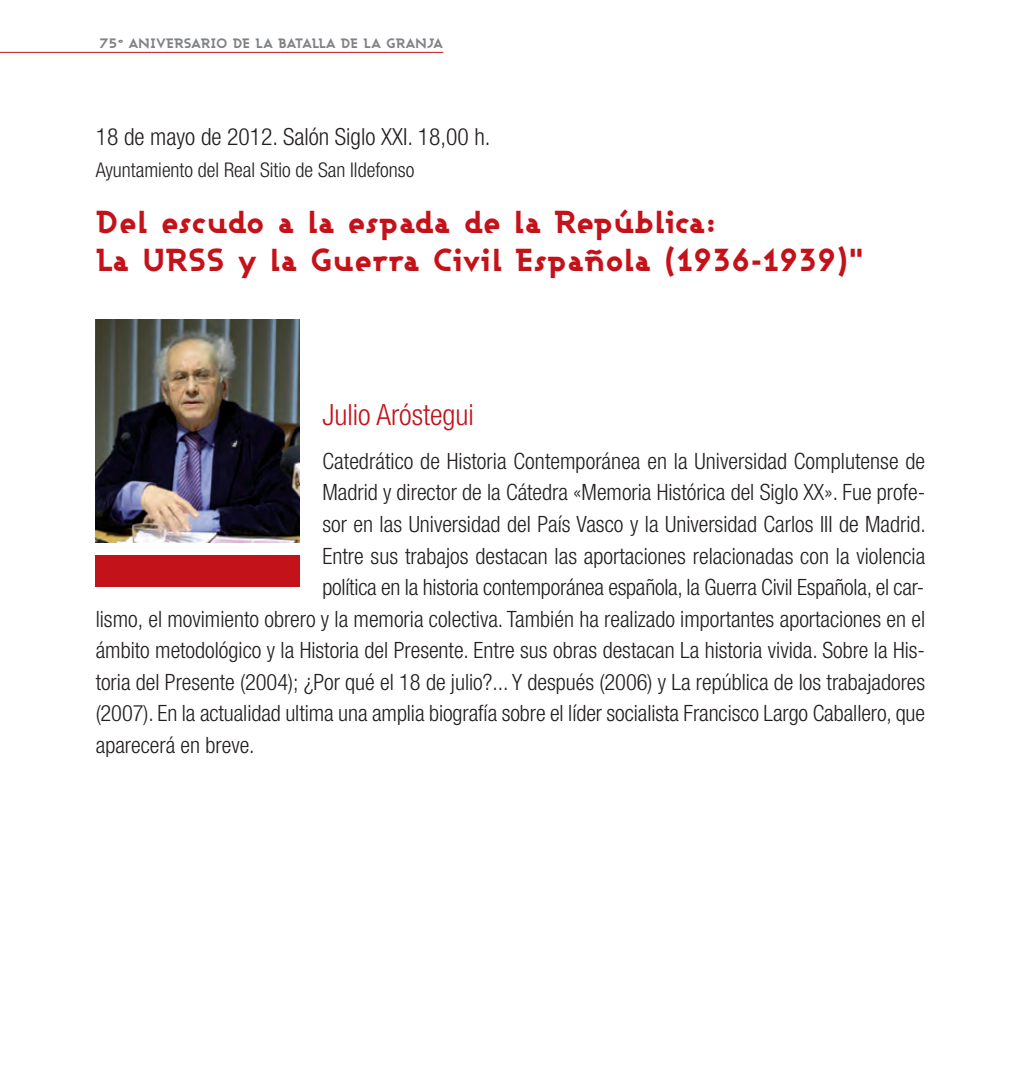
<style>
.page{position:relative;width:1021px;height:1085px;background:#fff}
.page>*{position:absolute;margin:0;border:0;box-sizing:border-box;transform-origin:0 0}
.t1{font:800 31.5px/37.8px "Ashby";color:#c4121a}
.t2{font:300 condensed 29.25px "Helvetica Neue LT Std";color:#c4121a}
.t3{font:300 condensed 23.62px "Helvetica Neue";color:#231f20}
.t4{font:300 condensed 22.5px "Helvetica Neue";color:#231f20}
.t5{font:300 condensed 20.25px "Helvetica Neue";color:#231f20}
.t6{font:800 13.5px "Ashby";letter-spacing:-.01em;color:#808285}
.s1{font-size:10.12px}
</style>
<div class="page">
<hr style="left:0;top:52px;width:443px;height:1px;background:#c4121a">
<img style="left:96px;top:319px;width:204px;height:223px">
<div style="left:96px;top:555px;width:204px;height:32px;background:#c4121a"></div>
<p class="t6" style="left:100px;top:34px;width:345px">75<span class="s1">º</span> ANIVERSARIO DE LA BATALLA DE LA GRANJA</p>
<p class="t3" style="left:96px;top:128px;width:396px">18 de mayo de 2012. Salón Siglo XXI. 18,00 h.</p>
<p class="t5" style="left:96px;top:162px;width:320px">Ayuntamiento del Real Sitio de San Ildefonso</p>
<h1 class="t1" style="left:96px;top:202px;width:769px">Del escudo a la espada de la República:<br>La URSS y la Guerra Civil Española (1936-1939)"</h1>
<h2 class="t2" style="left:322px;top:403px;width:153px">Julio Aróstegui</h2>
<p class="t4" style="left:322px;top:453px;width:604px">Catedrático de Historia Contemporánea en la Universidad Complutense de</p>
<p class="t4" style="left:322px;top:484px;width:604px">Madrid y director de la Cátedra «Memoria Histórica del Siglo XX». Fue profe-</p>
<p class="t4" style="left:322px;top:516px;width:605px">sor en las Universidad del País Vasco y la Universidad Carlos III de Madrid.</p>
<p class="t4" style="left:322px;top:547px;width:604px">Entre sus trabajos destacan las aportaciones relacionadas con la violencia</p>
<p class="t4" style="left:322px;top:579px;width:603px">política en la historia contemporánea española, la Guerra Civil Española, el car-</p>
<p class="t4" style="left:96px;top:610px;width:831px">lismo, el movimiento obrero y la memoria colectiva. También ha realizado importantes aportaciones en el</p>
<p class="t4" style="left:96px;top:642px;width:831px">ámbito metodológico y la Historia del Presente. Entre sus obras destacan La historia vivida. Sobre la His-</p>
<p class="t4" style="left:96px;top:673px;width:831px">toria del Presente (2004); ¿Por qué el 18 de julio?... Y después (2006) y La república de los trabajadores</p>
<p class="t4" style="left:96px;top:705px;width:831px">(2007). En la actualidad ultima una amplia biografía sobre el líder socialista Francisco Largo Caballero, que</p>
<p class="t4" style="left:96px;top:736px;width:160px">aparecerá en breve.</p>
</div>
